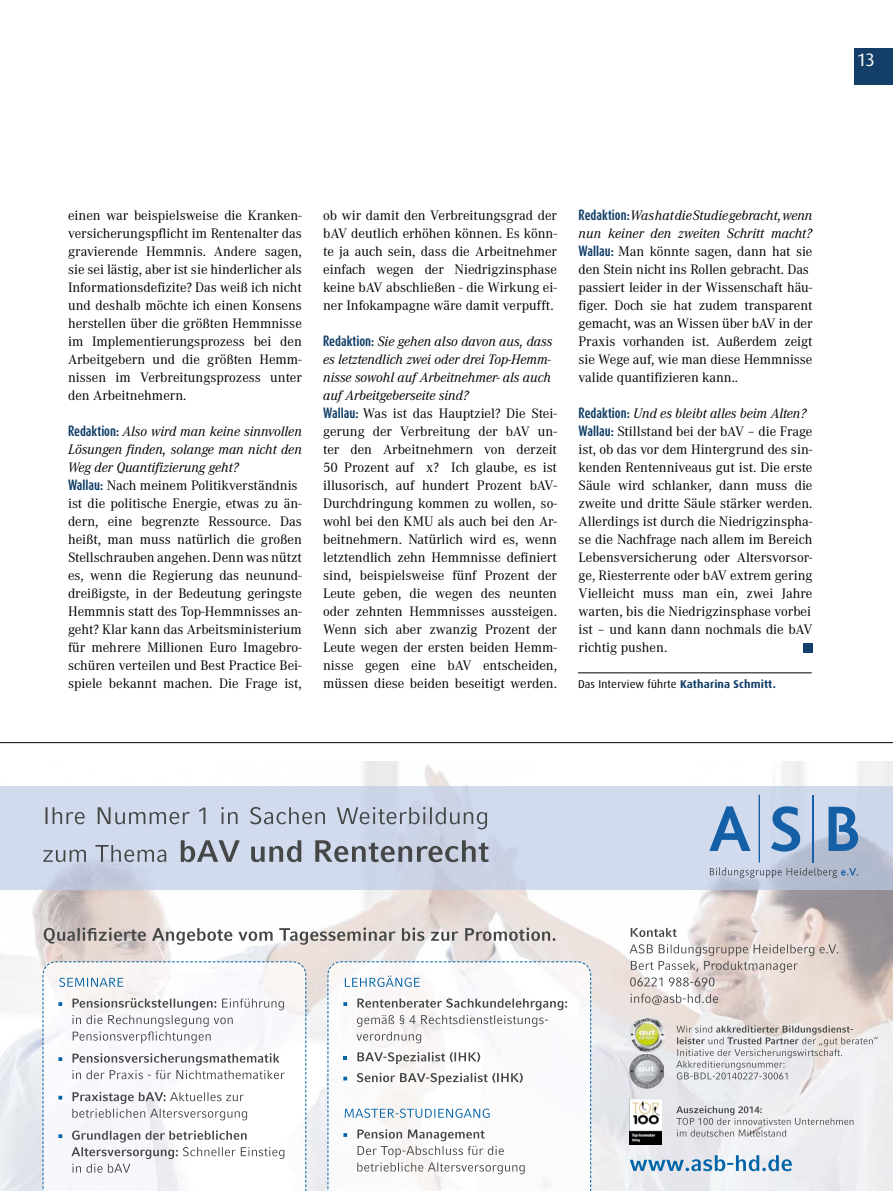
<style>
.page{position:relative;width:893px;height:1191px;background:#fff}
.page>*{position:absolute;margin:0;border:0;box-sizing:border-box;transform-origin:0 0}
.t1{font:18px "Dax";color:#fff}
.t2{font:14.25px/18px "Corporate A";color:#000}
.t3{font:11.25px "Dax";letter-spacing:.015em;color:#000}
.s1{font-family:"Dax Compact";font-weight:700;font-size:12.3px;color:#123e68}
.s2{font-style:italic}
.s3{font-weight:700;color:#123e68}
</style>
<div class="page">
<div style="left:855px;top:49px;width:38px;height:36px;background:#123e68"></div>
<hr style="left:578px;top:672px;width:234px;height:1px;background:#000">
<div style="left:803px;top:643px;width:9px;height:9px;background:#123e68"></div>
<hr style="left:0;top:742px;width:893px;height:1px;background:#000">
<img style="left:0;top:761px;width:893px;height:430px">
<svg style="left:43px;top:807px;width:446px;height:55px"></svg>
<svg style="left:709px;top:794px;width:149px;height:84px"></svg>
<hr style="left:813px;top:794px;width:1px;height:68px;background:#145fa6">
<svg style="left:44px;top:927px;width:511px;height:17px"></svg>
<svg style="left:42px;top:961px;width:265px;height:230px"></svg>
<svg style="left:59px;top:977px;width:64px;height:10px"></svg>
<svg style="left:71px;top:998px;width:214px;height:174px"></svg>
<svg style="left:58px;top:1002px;width:4px;height:4px"></svg>
<svg style="left:58px;top:1057px;width:4px;height:4px"></svg>
<svg style="left:58px;top:1095px;width:4px;height:4px"></svg>
<svg style="left:58px;top:1134px;width:4px;height:4px"></svg>
<svg style="left:327px;top:961px;width:265px;height:230px"></svg>
<svg style="left:345px;top:975px;width:75px;height:12px"></svg>
<svg style="left:356px;top:998px;width:211px;height:86px"></svg>
<svg style="left:345px;top:1108px;width:145px;height:9px"></svg>
<svg style="left:357px;top:1129px;width:168px;height:45px"></svg>
<svg style="left:343px;top:1002px;width:4px;height:4px"></svg>
<svg style="left:343px;top:1076px;width:4px;height:4px"></svg>
<svg style="left:343px;top:1133px;width:4px;height:3px"></svg>
<svg style="left:343px;top:1056px;width:4px;height:3px"></svg>
<svg style="left:630px;top:928px;width:208px;height:77px"></svg>
<img style="left:629px;top:1099px;width:32px;height:45px">
<svg style="left:676px;top:1025px;width:202px;height:111px"></svg>
<svg style="left:630px;top:1155px;width:162px;height:16px"></svg>
<img style="left:629px;top:1017px;width:35px;height:35px">
<img style="left:629px;top:1054px;width:34px;height:34px">
<p class="t1" style="left:857px;top:50px;width:20px">13</p>
<p class="t2" style="left:68px;top:207px;width:235px;text-align:justify">einen war beispielsweise die Kranken&shy;versicherungspflicht im Rentenalter das gravierende Hemmnis. Andere sagen, sie sei lästig, aber ist sie hinderlicher als Informationsdefizite? Das weiß ich nicht und deshalb möchte ich einen Konsens herstellen über die größten Hemmnisse im Implementierungsprozess bei den Arbeitgebern und die größten Hemm&shy;nissen im Verbreitungsprozess unter den Arbeitnehmern.</p>
<p class="t2" style="left:68px;top:423px;width:235px"><span class="s1">Redaktion:</span> <span class="s2">Also wird man keine sinnvollen Lösungen finden, solange man nicht den Weg der Quantifizierung geht?<br></span><span class="s1">Wallau:</span> Nach meinem Politikverständnis ist die politische Energie, etwas zu än&shy;dern, eine begrenzte Ressource. Das heißt, man muss natürlich die großen Stellschrauben angehen. Denn was nützt es, wenn die Regierung das neunund&shy;dreißigste, in der Bedeutung geringste Hemmnis statt des Top-Hemmnisses an&shy;geht? Klar kann das Arbeitsministerium für mehrere Millionen Euro Imagebro&shy;schüren verteilen und Best Practice Bei&shy;spiele bekannt machen. Die Frage ist,</p>
<p class="t2" style="left:323px;top:207px;width:235px;text-align:justify">ob wir damit den Verbreitungsgrad der bAV deutlich erhöhen können. Es könn&shy;te ja auch sein, dass die Arbeitnehmer einfach wegen der Niedrigzinsphase keine bAV abschließen - die Wirkung ei&shy;ner Infokampagne wäre damit verpufft.</p>
<p class="t2" style="left:323px;top:333px;width:235px"><span class="s1">Redaktion:</span> <span class="s2">Sie gehen also davon aus, dass es letztendlich zwei oder drei Top-Hemm&shy;nisse sowohl auf Arbeitnehmer- als auch auf Arbeitgeberseite sind?<br></span><span class="s1">Wallau:</span> Was ist das Hauptziel? Die Stei&shy;gerung der Verbreitung der bAV un&shy;ter den Arbeitnehmern von derzeit 50 Prozent auf x? Ich glaube, es ist illusorisch, auf hundert Prozent bAV-Durchdringung kommen zu wollen, so&shy;wohl bei den KMU als auch bei den Ar&shy;beitnehmern. Natürlich wird es, wenn letztendlich zehn Hemmnisse definiert sind, beispielsweise fünf Prozent der Leute geben, die wegen des neunten oder zehnten Hemmnisses aussteigen.<br>Wenn sich aber zwanzig Prozent der Leute wegen der ersten beiden Hemm&shy;nisse gegen eine bAV entscheiden, müssen diese beiden beseitigt werden.</p>
<p class="t2" style="left:579px;top:207px;width:235px"><span class="s1">Redaktion:</span> <span class="s2">Was hat die Studie gebracht, wenn nun keiner den zweiten Schritt macht?<br></span><span class="s1">Wallau:</span> Man könnte sagen, dann hat sie den Stein nicht ins Rollen gebracht. Das passiert leider in der Wissenschaft häu&shy;figer. Doch sie hat zudem transparent gemacht, was an Wissen über bAV in der Praxis vorhanden ist. Außerdem zeigt sie Wege auf, wie man diese Hemmnisse valide quantifizieren kann..</p>
<p class="t2" style="left:579px;top:405px;width:235px"><span class="s1">Redaktion:</span> <span class="s2">Und es bleibt alles beim Alten?<br></span><span class="s1">Wallau:</span> Stillstand bei der bAV – die Frage ist, ob das vor dem Hintergrund des sin&shy;kenden Rentenniveaus gut ist. Die erste Säule wird schlanker, dann muss die zweite und dritte Säule stärker werden.<br>Allerdings ist durch die Niedrigzinspha&shy;se die Nachfrage nach allem im Bereich Lebensversicherung oder Altersvorsor&shy;ge, Riesterrente oder bAV extrem gering Vielleicht muss man ein, zwei Jahre warten, bis die Niedrigzinsphase vorbei ist – und kann dann nochmals die bAV richtig pushen.</p>
<p class="t3" style="left:578px;top:678px;width:199px">Das Interview führte <span class="s3">Katharina Schmitt.</span></p>
</div>
